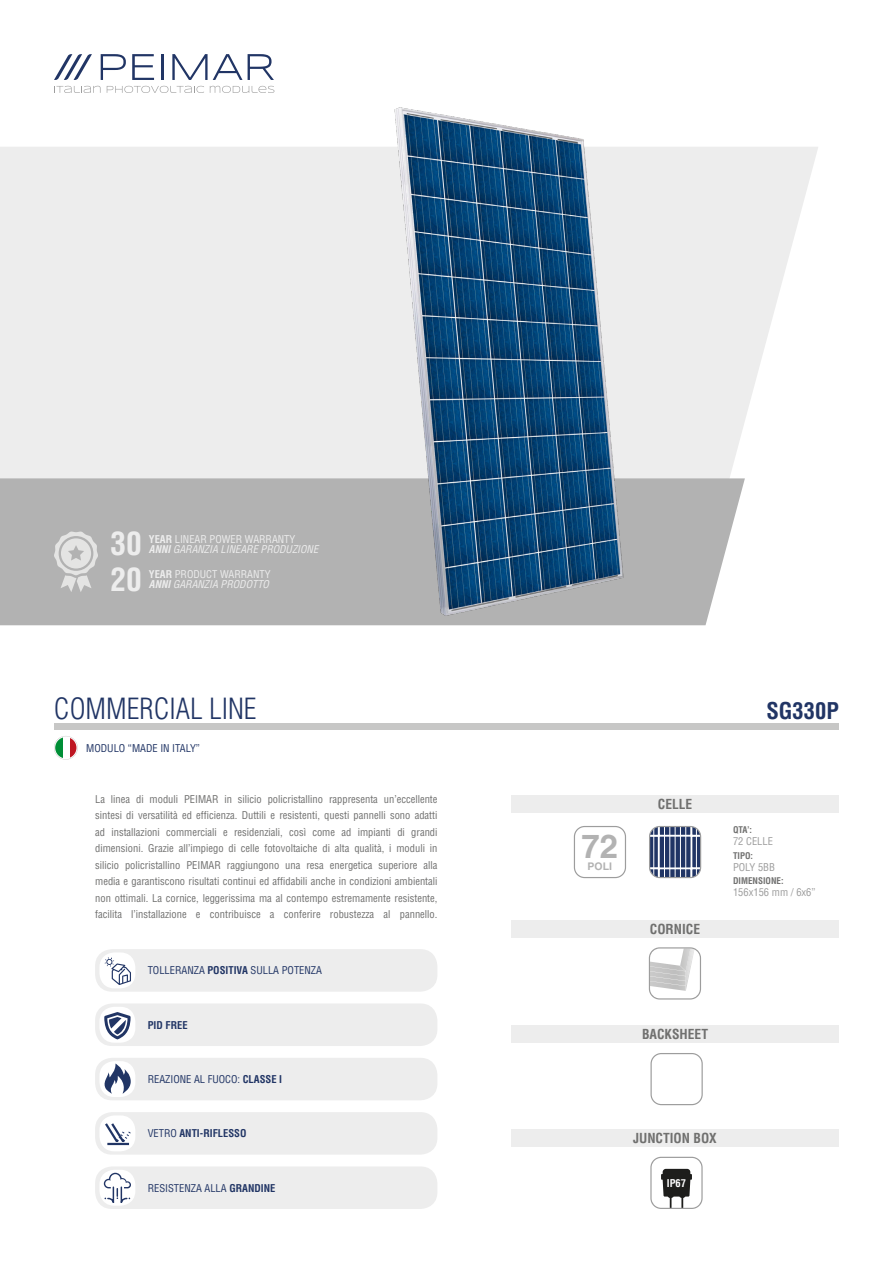
<style>
.page{position:relative;width:893px;height:1263px;background:#fff}
.page>*{position:absolute;margin:0;border:0;box-sizing:border-box;transform-origin:0 0}
.t1{font:700 33px "Helvetica LT Std";color:#b2b2b2}
.t2{font:700 condensed 31.5px "Helvetica LT Std";color:#ededed}
.t3{font:300 condensed 28.5px "Helvetica LT Std";color:#213565}
.t4{font:700 condensed 22.5px "Helvetica LT Std";color:#213565}
.t5{font:700 condensed 13.5px "Helvetica LT Std";color:#70706f}
.t6{font:condensed 10.5px "Helvetica LT Std";color:#70706f}
.t7{font:condensed 10.5px "Helvetica LT Std";color:#213565}
.t8{font:italic condensed 10.5px "Helvetica LT Std";color:#ededed}
.t9{font:condensed 10.5px "Helvetica LT Std";color:#ededed}
.t10{font:condensed 10.5px "Helvetica LT Std";color:#9d9d9d}
.t11{font:700 condensed 10.5px "Helvetica LT Std";color:#213565}
.t12{font:700 10.5px "Helvetica LT Std";color:#b2b2b2}
.t13{font:700 condensed 10.5px "Helvetica LT Std";color:#fff}
.t14{font:700 condensed 9px "Helvetica LT Std";color:#70706f}
.s1{font-weight:700}
.s2{font-weight:400}
</style>
<div class="page">
<svg style="left:0;top:147px;width:818px;height:331px;background:#eee"></svg>
<div style="left:0;top:478px;width:745px;height:147px;background:#b2b2b2"></div>
<div style="left:54px;top:723px;width:785px;height:6px;background:#c7c7c6"></div>
<div style="left:511px;top:920px;width:328px;height:17px;background:#ededed"></div>
<div style="left:511px;top:1025px;width:328px;height:17px;background:#ededed"></div>
<div style="left:511px;top:1129px;width:328px;height:17px;background:#ededed"></div>
<div style="left:511px;top:796px;width:328px;height:17px;background:#ededed"></div>
<svg style="left:101px;top:54px;width:25px;height:26px"></svg>
<svg style="left:132px;top:54px;width:22px;height:26px"></svg>
<hr style="left:161px;top:54px;width:3px;height:26px;background:#213565">
<svg style="left:172px;top:54px;width:70px;height:26px"></svg>
<svg style="left:248px;top:54px;width:26px;height:26px"></svg>
<svg style="left:54px;top:54px;width:38px;height:26px"></svg>
<svg style="left:54px;top:86px;width:47px;height:7px"></svg>
<svg style="left:107px;top:86px;width:97px;height:7px"></svg>
<svg style="left:210px;top:86px;width:64px;height:7px"></svg>
<svg style="left:54px;top:736px;width:24px;height:24px"></svg>
<div style="left:95px;top:949px;width:342px;height:43px;background:#ededed;border-radius:17px"></div>
<div style="left:95px;top:1003px;width:342px;height:43px;background:#ededed;border-radius:17px"></div>
<div style="left:99px;top:1007px;width:36px;height:36px;background:#fff;border-radius:15px"></div>
<svg style="left:104px;top:1012px;width:27px;height:27px"></svg>
<div style="left:99px;top:952px;width:36px;height:36px;background:#fff;border-radius:15px"></div>
<svg style="left:105px;top:957px;width:26px;height:28px"></svg>
<div style="left:95px;top:1166px;width:342px;height:43px;background:#ededed;border-radius:17px"></div>
<div style="left:99px;top:1170px;width:36px;height:36px;background:#fff;border-radius:15px"></div>
<svg style="left:104px;top:1173px;width:27px;height:30px"></svg>
<div style="left:95px;top:1112px;width:342px;height:43px;background:#ededed;border-radius:17px"></div>
<div style="left:99px;top:1115px;width:36px;height:36px;background:#fff;border-radius:15px"></div>
<svg style="left:105px;top:1121px;width:28px;height:24px"></svg>
<hr style="left:107px;top:1143px;width:22px;height:2px;background:#213565">
<div style="left:95px;top:1058px;width:342px;height:42px;background:#ededed;border-radius:17px"></div>
<div style="left:99px;top:1061px;width:36px;height:36px;background:#fff;border-radius:15px"></div>
<svg style="left:104px;top:1063px;width:27px;height:31px"></svg>
<div style="left:650px;top:1053px;width:53px;height:52px;border:1px solid #9d9d9d;border-radius:10px"></div>
<div style="left:574px;top:826px;width:52px;height:52px;border:1px solid #9d9d9d;border-radius:10px"></div>
<img style="left:351px;top:107px;width:348px;height:519px">
<svg style="left:54px;top:531px;width:44px;height:61px;background:#cbcbcb"></svg>
<svg style="left:650px;top:826px;width:50px;height:51px;background:#546388"></svg>
<hr style="left:664px;top:826px;width:1px;height:51px;background:#fff">
<hr style="left:670px;top:826px;width:1px;height:51px;background:#fff">
<hr style="left:675px;top:826px;width:1px;height:51px;background:#fff">
<hr style="left:680px;top:826px;width:1px;height:51px;background:#fff">
<hr style="left:685px;top:826px;width:1px;height:51px;background:#fff">
<hr style="left:653px;top:829px;width:1px;height:46px;background:#fff">
<hr style="left:696px;top:829px;width:1px;height:46px;background:#fff">
<div style="left:649px;top:826px;width:52px;height:52px;border:1px solid #9d9d9d;border-radius:10px"></div>
<svg style="left:650px;top:1157px;width:53px;height:52px"></svg>
<svg style="left:649px;top:947px;width:52px;height:52px"></svg>
<p class="t2" style="left:111px;top:524px;width:33px">30</p>
<p class="t9" style="left:149px;top:532px;width:148px"><span class="s1">YEAR</span> LINEAR POWER WARRANTY</p>
<p class="t8" style="left:149px;top:543px;width:171px"><span class="s1">ANNI</span> GARANZIA LINEARE PRODUZIONE</p>
<p class="t2" style="left:111px;top:559px;width:33px">20</p>
<p class="t9" style="left:149px;top:567px;width:123px"><span class="s1">YEAR</span> PRODUCT WARRANTY</p>
<p class="t8" style="left:149px;top:578px;width:122px"><span class="s1">ANNI</span> GARANZIA PRODOTTO</p>
<p class="t3" style="left:54px;top:691px;width:204px">COMMERCIAL LINE</p>
<p class="t7" style="left:86px;top:741px;width:115px">MODULO “MADE IN ITALY”</p>
<p class="t6" style="left:95px;top:792px;width:344px">La linea di moduli PEIMAR in silicio policristallino rappresenta un’eccellente</p>
<p class="t6" style="left:95px;top:809px;width:344px">sintesi di versatilità ed efficienza. Duttili e resistenti, questi pannelli sono adatti</p>
<p class="t6" style="left:95px;top:825px;width:344px">ad installazioni commerciali e residenziali, così come ad impianti di grandi</p>
<p class="t6" style="left:95px;top:842px;width:344px">dimensioni. Grazie all’impiego di celle fotovoltaiche di alta qualità, i moduli in</p>
<p class="t6" style="left:95px;top:858px;width:344px">silicio policristallino PEIMAR raggiungono una resa energetica superiore alla</p>
<p class="t6" style="left:95px;top:875px;width:344px">media e garantiscono risultati continui ed affidabili anche in condizioni ambientali</p>
<p class="t6" style="left:95px;top:891px;width:344px">non ottimali. La cornice, leggerissima ma al contempo estremamente resistente,</p>
<p class="t6" style="left:95px;top:908px;width:344px">facilita l’installazione e contribuisce a conferire robustezza al pannello.</p>
<p class="t7" style="left:148px;top:964px;width:176px">TOLLERANZA <span class="s1">POSITIVA</span> SULLA POTENZA</p>
<p class="t11" style="left:148px;top:1018px;width:41px">PID FREE</p>
<p class="t7" style="left:148px;top:1072px;width:136px">REAZIONE AL FUOCO: <span class="s1">CLASSE I</span></p>
<p class="t11" style="left:148px;top:1127px;width:100px"><span class="s2">VETRO</span> ANTI-RIFLESSO</p>
<p class="t7" style="left:148px;top:1181px;width:129px">RESISTENZA ALLA <span class="s1">GRANDINE</span></p>
<p class="t1" style="left:581px;top:826px;width:38px">72</p>
<p class="t12" style="left:588px;top:860px;width:26px">POLI</p>
<p class="t5" style="left:658px;top:796px;width:36px">CELLE</p>
<p class="t5" style="left:650px;top:920px;width:52px">CORNICE</p>
<p class="t4" style="left:766px;top:697px;width:74px">SG330P</p>
<p class="t14" style="left:733px;top:824px;width:21px">QTA’:</p>
<p class="t10" style="left:733px;top:835px;width:41px">72 CELLE</p>
<p class="t14" style="left:733px;top:850px;width:22px">TIPO:</p>
<p class="t10" style="left:733px;top:860px;width:43px">POLY 5BB</p>
<p class="t14" style="left:733px;top:875px;width:52px">DIMENSIONE:</p>
<p class="t10" style="left:733px;top:886px;width:84px">156x156 mm / 6x6”</p>
<p class="t5" style="left:642px;top:1025px;width:68px">BACKSHEET</p>
<p class="t5" style="left:633px;top:1129px;width:85px">JUNCTION BOX</p>
<p class="t13" style="left:667px;top:1176px;width:21px">IP67</p>
</div>
